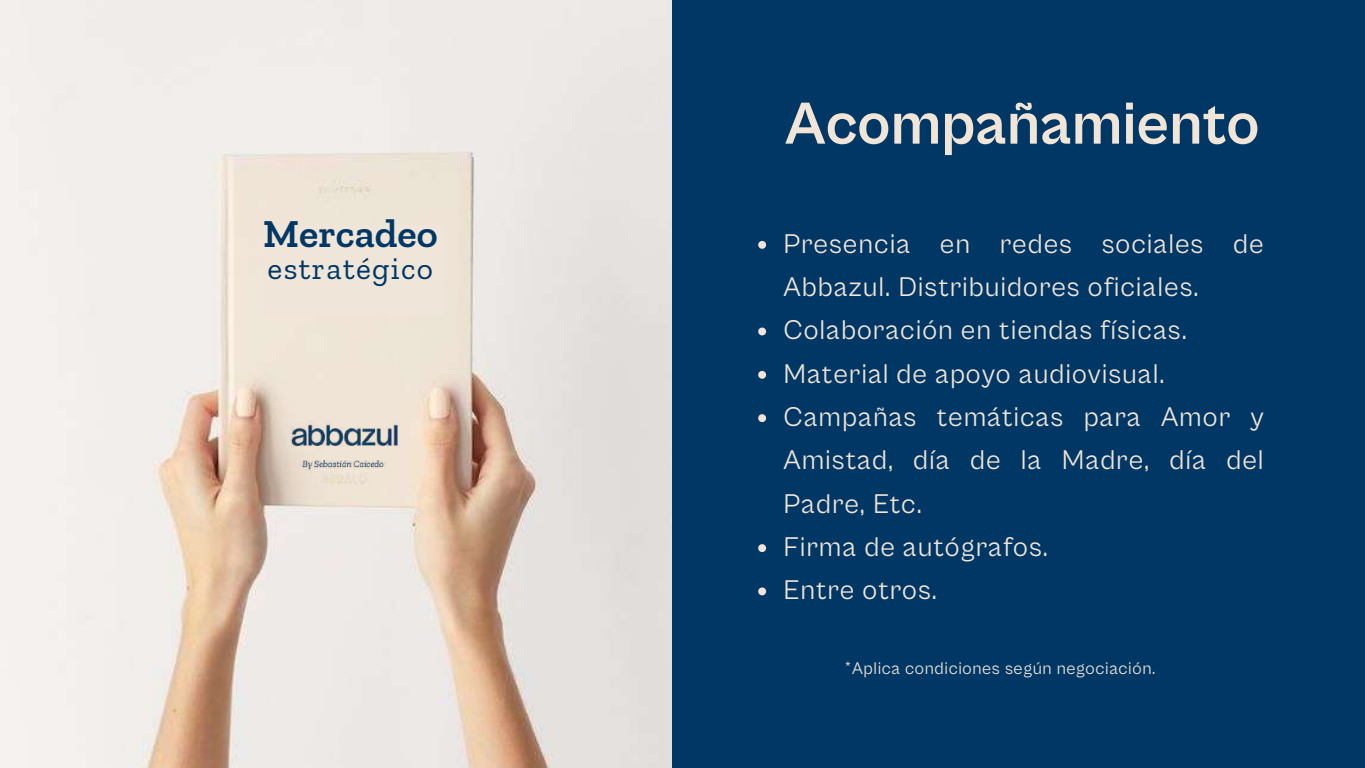
<style>
.page{position:relative;width:1365px;height:768px;background:#fff}
.page>*{position:absolute;margin:0;border:0;box-sizing:border-box;transform-origin:0 0}
.t1{font:700 61.25px "Cabinet Grotesk";color:#f1e5d7}
.t2{font:600 40.43px "Zilla Slab";color:#003764}
.t3{font:31.5px "Zilla Slab";letter-spacing:.045em;color:#003764}
.t4{font:28px/43.4px "Cabinet Grotesk";letter-spacing:.03em;color:#f1e5d9}
.t5{font:17.5px "Cabinet Grotesk";letter-spacing:.03em;color:#f1e5d9}
</style>
<div class="page">
<div style="left:462px;top:0;width:903px;height:768px;background:#003764"></div>
<img style="left:0;top:0;width:672px;height:768px">
<div style="left:263px;top:225px;width:180px;height:89px;background:#efe5d9"></div>
<img style="left:284px;top:417px;width:122px;height:58px">
<svg style="left:758px;top:241px;width:8px;height:8px"></svg>
<svg style="left:758px;top:327px;width:8px;height:8px"></svg>
<svg style="left:758px;top:371px;width:8px;height:8px"></svg>
<svg style="left:758px;top:414px;width:8px;height:8px"></svg>
<svg style="left:758px;top:544px;width:8px;height:8px"></svg>
<svg style="left:758px;top:587px;width:8px;height:8px"></svg>
<h2 class="t2" style="left:263px;top:209px;width:176px">Mercadeo</h2>
<p class="t3" style="left:268px;top:250px;width:167px">estratégico</p>
<h1 class="t1" style="left:785px;top:90px;width:476px">Acompañamiento</h1>
<p class="t4" style="left:784px;top:223px;width:482px">Presencia en redes sociales de<br>Abbazul. Distribuidores oficiales.<br>Colaboración en tiendas físicas.<br>Material de apoyo audiovisual.<br>Campañas temáticas para Amor y<br>Amistad, día de la Madre, día del<br>Padre, Etc.<br>Firma de autógrafos.<br>Entre otros.</p>
<p class="t5" style="left:845px;top:659px;width:312px">*Aplica condiciones según negociación.</p>
</div>
